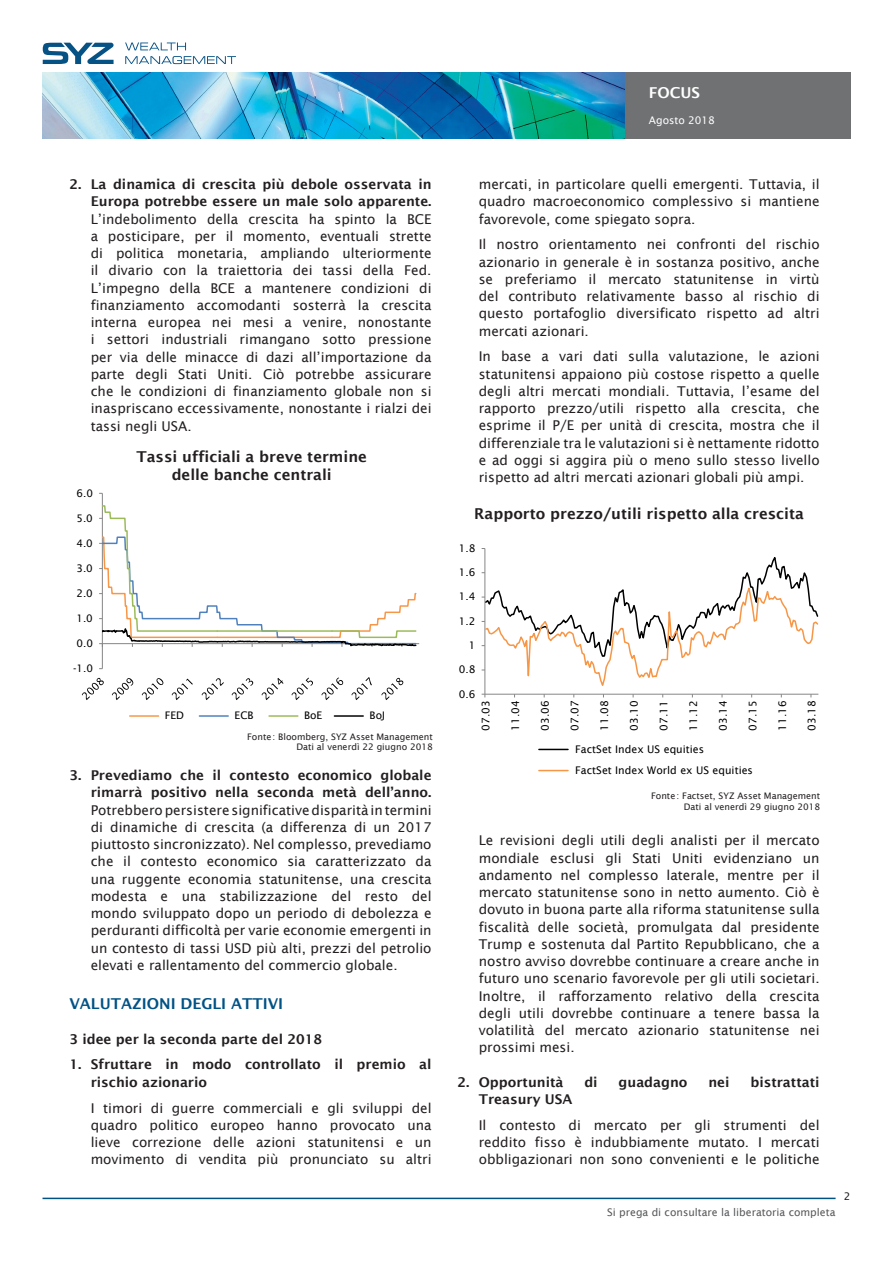
<style>
.page{position:relative;width:893px;height:1263px;background:#fff}
.page>*{position:absolute;margin:0;border:0;box-sizing:border-box;transform-origin:0 0}
.Texte_courant{font:600 15px/18px "Lucida Sans";color:#231f20;text-align:center}
.Texte_courant-2{font:600 15px "Lucida Sans";color:#005285}
.t1{font:600 15px "Lucida Sans";color:#fff}
.Texte_courant-3{font:13.5px/17.2px "Lucida Sans";color:#231f20;text-align:justify}
.Texte_courant-4{font:600 13.5px/17.2px "Lucida Sans";color:#231f20}
.t2{font:10.5px/21px "Lucida Sans";letter-spacing:.005em;color:#000}
.t3{font:10.5px "Lucida Sans";color:#57585a}
.t4{font:10.5px "Lucida Sans";color:#fff}
.Numèro_de_page{font:10.5px "Lucida Sans";color:#231f20}
.Source_data{font:9px "Lucida Sans";color:#231f20}
.s1{font-weight:600}
</style>
<div class="page">
<img style="left:43px;top:72px;width:807px;height:66px">
<svg style="left:43px;top:43px;width:71px;height:21px"></svg>
<svg style="left:125px;top:43px;width:61px;height:7px"></svg>
<svg style="left:125px;top:56px;width:111px;height:8px"></svg>
<hr style="left:43px;top:1197px;width:793px;height:2px;background:#005285">
<hr style="left:102px;top:493px;width:1px;height:176px;background:#868686">
<hr style="left:102px;top:643px;width:317px;height:1px;background:#868686">
<svg style="left:99px;top:504px;width:319px;height:144px"></svg>
<svg style="left:82px;top:678px;width:22px;height:22px"></svg>
<svg style="left:112px;top:678px;width:21px;height:22px"></svg>
<svg style="left:142px;top:678px;width:21px;height:22px"></svg>
<svg style="left:172px;top:679px;width:21px;height:21px"></svg>
<svg style="left:202px;top:678px;width:22px;height:22px"></svg>
<svg style="left:232px;top:678px;width:21px;height:22px"></svg>
<svg style="left:262px;top:678px;width:22px;height:22px"></svg>
<svg style="left:291px;top:678px;width:22px;height:22px"></svg>
<svg style="left:321px;top:677px;width:22px;height:23px"></svg>
<svg style="left:351px;top:677px;width:21px;height:23px"></svg>
<svg style="left:381px;top:678px;width:22px;height:22px"></svg>
<hr style="left:130px;top:715px;width:29px;height:2px;background:#f79646">
<hr style="left:199px;top:715px;width:29px;height:2px;background:#4f81bd">
<hr style="left:269px;top:715px;width:29px;height:2px;background:#9bbb59">
<hr style="left:334px;top:715px;width:29px;height:2px;background:#000">
<svg style="left:482px;top:548px;width:337px;height:149px"></svg>
<svg style="left:539px;top:749px;width:29px;height:1px"></svg>
<svg style="left:539px;top:770px;width:29px;height:1px"></svg>
<p class="Texte_courant-3" style="left:91px;top:176px;width:342px;text-indent:-21px"><span class="s1">2. La dinamica di crescita più debole osservata in Europa potrebbe essere un male solo apparente.<br></span>L’indebolimento della crescita ha spinto la BCE a posticipare, per il momento, eventuali strette di politica monetaria, ampliando ulteriormente il divario con la traiettoria dei tassi della Fed.<br>L’impegno della BCE a mantenere condizioni di finanziamento accomodanti sosterrà la crescita interna europea nei mesi a venire, nonostante i settori industriali rimangano sotto pressione per via delle minacce di dazi all’importazione da parte degli Stati Uniti. Ciò potrebbe assicurare che le condizioni di finanziamento globale non si inaspriscano eccessivamente, nonostante i rialzi dei tassi negli USA.</p>
<p class="Texte_courant" style="left:136px;top:447px;width:232px">Tassi ufficiali a breve termine delle banche centrali</p>
<p class="t2" style="left:76px;top:482px;width:18px">6.0</p>
<p class="t2" style="left:76px;top:507px;width:18px">5.0</p>
<p class="t2" style="left:76px;top:532px;width:18px">4.0</p>
<p class="t2" style="left:76px;top:557px;width:18px">3.0</p>
<p class="t2" style="left:76px;top:583px;width:18px">2.0</p>
<p class="t2" style="left:76px;top:608px;width:18px">1.0</p>
<p class="t2" style="left:76px;top:633px;width:18px">0.0</p>
<p class="t2" style="left:73px;top:658px;width:21px">-1.0</p>
<p class="t2" style="left:165px;top:705px;width:21px">FED</p>
<p class="t2" style="left:235px;top:705px;width:20px">ECB</p>
<p class="t2" style="left:304px;top:705px;width:20px">BoE</p>
<p class="t2" style="left:370px;top:705px;width:17px">BoJ</p>
<p class="Source_data" style="left:247px;top:731px;width:187px">Fonte: Bloomberg, SYZ Asset Management</p>
<p class="Source_data" style="left:296px;top:742px;width:138px">Dati al venerdì 22 giugno 2018</p>
<p class="Texte_courant-3" style="left:91px;top:767px;width:342px;text-indent:-21px"><span class="s1">3. Prevediamo che il contesto economico globale rimarrà positivo nella seconda metà dell’anno.<br></span>Potrebbero persistere significative disparità in termini di dinamiche di crescita (a differenza di un 2017 piuttosto sincronizzato). Nel complesso, prevediamo che il contesto economico sia caratterizzato da una ruggente economia statunitense, una crescita modesta e una stabilizzazione del resto del mondo sviluppato dopo un periodo di debolezza e perduranti difficoltà per varie economie emergenti in un contesto di tassi USD più alti, prezzi del petrolio elevati e rallentamento del commercio globale.</p>
<p class="Texte_courant-2" style="left:69px;top:995px;width:215px">VALUTAZIONI DEGLI ATTIVI</p>
<p class="Texte_courant-4" style="left:69px;top:1030px;width:254px">3 idee per la seconda parte del 2018</p>
<p class="Texte_courant-4" style="left:91px;top:1056px;width:342px;text-indent:-21px">1. Sfruttare in modo controllato il premio al rischio azionario</p>
<p class="Texte_courant-3" style="left:91px;top:1099px;width:342px">I timori di guerre commerciali e gli sviluppi del quadro politico europeo hanno provocato una lieve correzione delle azioni statunitensi e un movimento di vendita più pronunciato su altri</p>
<p class="t1" style="left:649px;top:84px;width:53px">FOCUS</p>
<p class="t4" style="left:649px;top:114px;width:67px">Agosto 2018</p>
<p class="Texte_courant-3" style="left:479px;top:176px;width:342px">mercati, in particolare quelli emergenti. Tuttavia, il quadro macroeconomico complessivo si mantiene favorevole, come spiegato sopra.</p>
<p class="Texte_courant-3" style="left:479px;top:236px;width:342px">Il nostro orientamento nei confronti del rischio azionario in generale è in sostanza positivo, anche se preferiamo il mercato statunitense in virtù del contributo relativamente basso al rischio di questo portafoglio diversificato rispetto ad altri mercati azionari.</p>
<p class="Texte_courant-3" style="left:479px;top:348px;width:342px">In base a vari dati sulla valutazione, le azioni statunitensi appaiono più costose rispetto a quelle degli altri mercati mondiali. Tuttavia, l’esame del rapporto prezzo/utili rispetto alla crescita, che esprime il P/E per unità di crescita, mostra che il differenziale tra le valutazioni si è nettamente ridotto e ad oggi si aggira più o meno sullo stesso livello rispetto ad altri mercati azionari globali più ampi.</p>
<p class="Texte_courant" style="left:474px;top:504px;width:331px">Rapporto prezzo/utili rispetto alla crescita</p>
<p class="t2" style="left:459px;top:538px;width:18px">1.8</p>
<p class="t2" style="left:459px;top:562px;width:18px">1.6</p>
<p class="t2" style="left:459px;top:586px;width:18px">1.4</p>
<p class="t2" style="left:459px;top:610px;width:18px">1.2</p>
<p class="t2" style="left:469px;top:635px;width:8px">1</p>
<p class="t2" style="left:459px;top:659px;width:18px">0.8</p>
<p class="t2" style="left:459px;top:683px;width:18px">0.6</p>
<p class="t2" style="left:475px;top:731px;width:32px;rotate:-90deg">07.03</p>
<p class="t2" style="left:505px;top:731px;width:32px;rotate:-90deg">11.04</p>
<p class="t2" style="left:535px;top:731px;width:32px;rotate:-90deg">03.06</p>
<p class="t2" style="left:564px;top:731px;width:32px;rotate:-90deg">07.07</p>
<p class="t2" style="left:594px;top:731px;width:32px;rotate:-90deg">11.08</p>
<p class="t2" style="left:623px;top:731px;width:32px;rotate:-90deg">03.10</p>
<p class="t2" style="left:653px;top:731px;width:32px;rotate:-90deg">07.11</p>
<p class="t2" style="left:683px;top:731px;width:32px;rotate:-90deg">11.12</p>
<p class="t2" style="left:712px;top:731px;width:32px;rotate:-90deg">03.14</p>
<p class="t2" style="left:742px;top:731px;width:32px;rotate:-90deg">07.15</p>
<p class="t2" style="left:772px;top:731px;width:32px;rotate:-90deg">11.16</p>
<p class="t2" style="left:801px;top:731px;width:32px;rotate:-90deg">03.18</p>
<p class="t2" style="left:575px;top:738px;width:179px">FactSet Index US equities<br>FactSet Index World ex US equities</p>
<p class="Source_data" style="left:651px;top:791px;width:171px">Fonte: Factset, SYZ Asset Management</p>
<p class="Source_data" style="left:684px;top:801px;width:138px">Dati al venerdì 29 giugno 2018</p>
<p class="Texte_courant-3" style="left:479px;top:832px;width:342px">Le revisioni degli utili degli analisti per il mercato mondiale esclusi gli Stati Uniti evidenziano un andamento nel complesso laterale, mentre per il mercato statunitense sono in netto aumento. Ciò è dovuto in buona parte alla riforma statunitense sulla fiscalità delle società, promulgata dal presidente Trump e sostenuta dal Partito Repubblicano, che a nostro avviso dovrebbe continuare a creare anche in futuro uno scenario favorevole per gli utili societari.<br>Inoltre, il rafforzamento relativo della crescita degli utili dovrebbe continuare a tenere bassa la volatilità del mercato azionario statunitense nei prossimi mesi.</p>
<p class="Texte_courant-4" style="left:457px;top:1073px;width:108px">2. Opportunità</p>
<p class="Texte_courant-4" style="left:584px;top:1073px;width:15px">di</p>
<p class="Texte_courant-4" style="left:618px;top:1073px;width:70px">guadagno</p>
<p class="Texte_courant-4" style="left:708px;top:1073px;width:23px">nei</p>
<p class="Texte_courant-4" style="left:750px;top:1073px;width:71px">bistrattati</p>
<p class="Texte_courant-4" style="left:479px;top:1090px;width:95px">Treasury USA</p>
<p class="Texte_courant-3" style="left:479px;top:1116px;width:342px">Il contesto di mercato per gli strumenti del reddito fisso è indubbiamente mutato. I mercati obbligazionari non sono convenienti e le politiche</p>
<p class="t3" style="left:607px;top:1206px;width:230px">Si prega di consultare la liberatoria completa</p>
<p class="Numèro_de_page" style="left:844px;top:1190px;width:8px">2</p>
</div>
